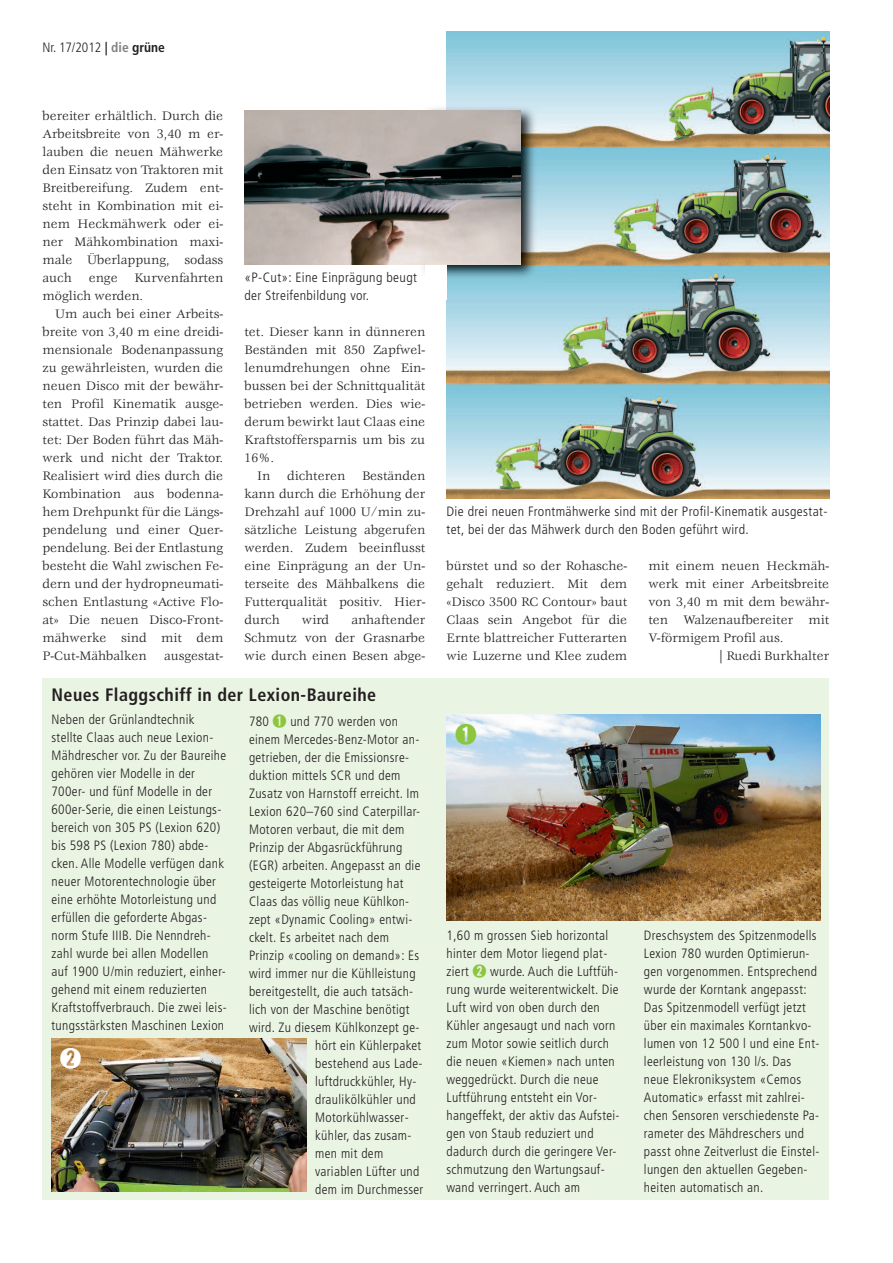
<style>
.page{position:relative;width:893px;height:1263px;background:#fff}
.page>*{position:absolute;margin:0;border:0;box-sizing:border-box;transform-origin:0 0}
.t1{font:21px "Apple Gothic";color:#8bc63e}
.t2{font:21px "Apple Gothic";color:#fff}
.t3{font:700 condensed 18px "Frutiger";letter-spacing:.025em;color:#231f20}
.t4{font:300 condensed 13.5px/18px "Frutiger";letter-spacing:.025em;color:#231f20}
.t5{font:13.5px/18px "Veljovic";color:#231f20;text-align:justify}
.s1{font-weight:700}
.s2{font-weight:700;color:#808285}
.s3{font-family:"Apple Gothic";font-weight:400;font-stretch:normal;color:#8bc63e}
</style>
<div class="page">
<div style="left:43px;top:678px;width:786px;height:522px;background:#eaf4e3"></div>
<img style="left:446px;top:714px;width:375px;height:207px">
<img style="left:446px;top:31px;width:383px;height:467px">
<img style="left:419px;top:104px;width:121px;height:180px">
<div style="left:425px;top:264px;width:21px;height:36px;background:#fff"></div>
<img style="left:244px;top:111px;width:277px;height:153px">
<img style="left:51px;top:1038px;width:255px;height:153px">
<p class="t4" style="left:43px;top:40px;width:124px">Nr. 17/2012 <span class="s1">|</span> <span class="s2">die</span> <span class="s1">grüne</span></p>
<p class="t5" style="left:43px;top:108px;width:182px">bereiter erhältlich. Durch die Arbeitsbreite von 3,40 m er&shy;lauben die neuen Mähwerke den Einsatz von Traktoren mit Breitbereifung. Zudem ent&shy;steht in Kombination mit ei&shy;nem Heckmähwerk oder ei&shy;ner Mähkombination maxi&shy;male Überlappung, sodass auch</p>
<p class="t5" style="left:43px;top:270px;width:182px;text-indent:92px">Kurvenfahrten möglich werden.</p>
<p class="t5" style="left:43px;top:306px;width:182px;text-indent:13px">Um auch bei einer Arbeits&shy;breite von 3,40 m eine dreidi&shy;mensionale Bodenanpassung zu gewährleisten, wurden die neuen Disco mit der bewähr&shy;ten Profil Kinematik ausge&shy;stattet. Das Prinzip dabei lau&shy;tet: Der Boden führt das Mäh&shy;werk und nicht der Traktor.<br>Realisiert wird dies durch die Kombination aus bodenna&shy;hem Drehpunkt für die Längs&shy;pendelung und einer Quer&shy;pendelung. Bei der Entlastung besteht die Wahl zwischen Fe&shy;dern und der hydropneumati&shy;schen Entlastung «Active Flo&shy;at» Die neuen Disco-Front&shy;mähwerke sind mit dem P-Cut-Mähbalken</p>
<p class="t5" style="left:89px;top:270px;width:30px">enge</p>
<p class="t5" style="left:164px;top:648px;width:61px">ausgestat-</p>
<p class="t4" style="left:244px;top:269px;width:174px">«P-Cut»: Eine Einprägung beugt der Streifenbildung vor.</p>
<p class="t5" style="left:244px;top:324px;width:182px">tet. Dieser kann in dünneren Beständen mit 850 Zapfwel&shy;lenumdrehungen ohne Ein&shy;bussen bei der Schnittqualität betrieben werden. Dies wie&shy;derum bewirkt laut Claas eine Kraftstoffersparnis um bis zu 16%.</p>
<p class="t5" style="left:244px;top:468px;width:182px;text-indent:13px">In dichteren Beständen kann durch die Erhöhung der Drehzahl auf 1000 U/min zu&shy;sätzliche Leistung abgerufen werden. Zudem beeinflusst eine Einprägung an der Un&shy;terseite des Mähbalkens die Futterqualität positiv. Hier&shy;durch</p>
<p class="t5" style="left:244px;top:612px;width:182px;text-indent:107px">anhaftender Schmutz von der Grasnarbe wie durch einen Besen abge-</p>
<p class="t5" style="left:302px;top:612px;width:29px">wird</p>
<h2 class="t3" style="left:52px;top:687px;width:326px">Neues Flaggschiff in der Lexion-Baureihe</h2>
<p class="t4" style="left:52px;top:712px;width:177px">Neben der Grünlandtechnik stellte Claas auch neue Lexion-<br>Mähdrescher vor. Zu der Baureihe gehören vier Modelle in der<br>700er- und fünf Modelle in der<br>600er-Serie, die einen Leistungs&shy;bereich von 305 PS (Lexion 620) bis 598 PS (Lexion 780) abde&shy;cken. Alle Modelle verfügen dank neuer Motorentechnologie über eine erhöhte Motorleistung und erfüllen die geforderte Abgas&shy;norm Stufe IIIB. Die Nenndreh&shy;zahl wurde bei allen Modellen auf 1900 U/min reduziert, einher&shy;gehend mit einem reduzierten<br>Kraftstoffverbrauch. Die zwei leis&shy;tungsstärksten Maschinen Lexion</p>
<p class="t4" style="left:249px;top:713px;width:151px">780 <span class="s3">➊</span> und 770 werden von</p>
<p class="t4" style="left:249px;top:731px;width:172px">einem Mercedes-Benz-Motor an-</p>
<p class="t4" style="left:249px;top:749px;width:162px">getrieben, der die Emissionsre-</p>
<p class="t4" style="left:249px;top:767px;width:153px">duktion mittels SCR und dem</p>
<p class="t4" style="left:249px;top:785px;width:172px">Zusatz von Harnstoff erreicht. Im</p>
<p class="t4" style="left:249px;top:803px;width:173px">Lexion 620–760 sind Caterpillar-</p>
<p class="t4" style="left:249px;top:821px;width:157px">Motoren verbaut, die mit dem</p>
<p class="t4" style="left:249px;top:839px;width:155px">Prinzip der Abgasrückführung</p>
<p class="t4" style="left:249px;top:857px;width:173px">(EGR) arbeiten. Angepasst an die</p>
<p class="t4" style="left:249px;top:875px;width:156px">gesteigerte Motorleistung hat</p>
<p class="t4" style="left:249px;top:893px;width:162px">Claas das völlig neue Kühlkon-</p>
<p class="t4" style="left:249px;top:911px;width:165px">zept «Dynamic Cooling» entwi-</p>
<p class="t4" style="left:249px;top:929px;width:142px">ckelt. Es arbeitet nach dem</p>
<p class="t4" style="left:249px;top:947px;width:172px">Prinzip «cooling on demand»: Es</p>
<p class="t4" style="left:249px;top:965px;width:168px">wird immer nur die Kühlleistung</p>
<p class="t4" style="left:249px;top:983px;width:166px">bereitgestellt, die auch tatsäch-</p>
<p class="t4" style="left:249px;top:1001px;width:162px">lich von der Maschine benötigt</p>
<p class="t4" style="left:249px;top:1019px;width:172px">wird. Zu diesem Kühlkonzept ge-</p>
<p class="t4" style="left:315px;top:1037px;width:107px">hört ein Kühlerpaket</p>
<p class="t4" style="left:315px;top:1055px;width:109px">bestehend aus Lade-</p>
<p class="t4" style="left:315px;top:1073px;width:103px">luftdruckkühler, Hy-</p>
<p class="t4" style="left:315px;top:1091px;width:102px">draulikölkühler und</p>
<p class="t4" style="left:315px;top:1109px;width:95px">Motorkühlwasser-</p>
<p class="t4" style="left:315px;top:1127px;width:98px">kühler, das zusam-</p>
<p class="t4" style="left:315px;top:1145px;width:70px">men mit dem</p>
<p class="t4" style="left:315px;top:1163px;width:106px">variablen Lüfter und</p>
<p class="t4" style="left:315px;top:1181px;width:110px">dem im Durchmesser</p>
<h1 class="t2" style="left:60px;top:1047px;width:22px">➋</h1>
<p class="t4" style="left:446px;top:503px;width:382px">Die drei neuen Frontmähwerke sind mit der Profil-Kinematik ausgestat&shy;tet, bei der das Mähwerk durch den Boden geführt wird.</p>
<p class="t5" style="left:446px;top:558px;width:182px">bürstet und so der Rohasche&shy;gehalt reduziert. Mit dem «Disco 3500 RC Contour» baut Claas sein Angebot für die Ernte blattreicher Futterarten wie Luzerne und Klee zudem</p>
<p class="t5" style="left:648px;top:558px;width:182px">mit einem neuen Heckmäh-</p>
<p class="t5" style="left:648px;top:576px;width:182px">werk mit einer Arbeitsbreite</p>
<p class="t5" style="left:648px;top:594px;width:182px">von 3,40 m mit dem bewähr-</p>
<p class="t5" style="left:648px;top:612px;width:182px">ten Walzenaufbereiter mit</p>
<p class="t5" style="left:648px;top:630px;width:136px">V-förmigem Profil aus.</p>
<p class="t5" style="left:719px;top:648px;width:112px">| Ruedi Burkhalter</p>
<h1 class="t1" style="left:455px;top:723px;width:22px">➊</h1>
<p class="t4" style="left:446px;top:927px;width:175px">1,60 m grossen Sieb horizontal hinter dem Motor liegend plat&shy;ziert <span class="s3">➋</span> wurde. Auch die Luftfüh&shy;rung wurde weiterentwickelt. Die<br>Luft wird von oben durch den<br>Kühler angesaugt und nach vorn zum Motor sowie seitlich durch die neuen «Kiemen» nach unten weggedrückt. Durch die neue<br>Luftführung entsteht ein Vor&shy;hangeffekt, der aktiv das Aufstei&shy;gen von Staub reduziert und dadurch durch die geringere Ver&shy;schmutzung den Wartungsauf&shy;wand verringert. Auch am</p>
<p class="t4" style="left:644px;top:927px;width:177px">Dreschsystem des Spitzenmodells<br>Lexion 780 wurden Optimierun&shy;gen vorgenommen. Entsprechend wurde der Korntank angepasst:<br>Das Spitzenmodell verfügt jetzt über ein maximales Korntankvo&shy;lumen von 12 500 l und eine Ent&shy;leerleistung von 130 l/s. Das neue Elekroniksystem «Cemos<br>Automatic» erfasst mit zahlrei&shy;chen Sensoren verschiedenste Pa&shy;rameter des Mähdreschers und passt ohne Zeitverlust die Einstel&shy;lungen den aktuellen Gegeben&shy;heiten automatisch an.</p>
</div>
